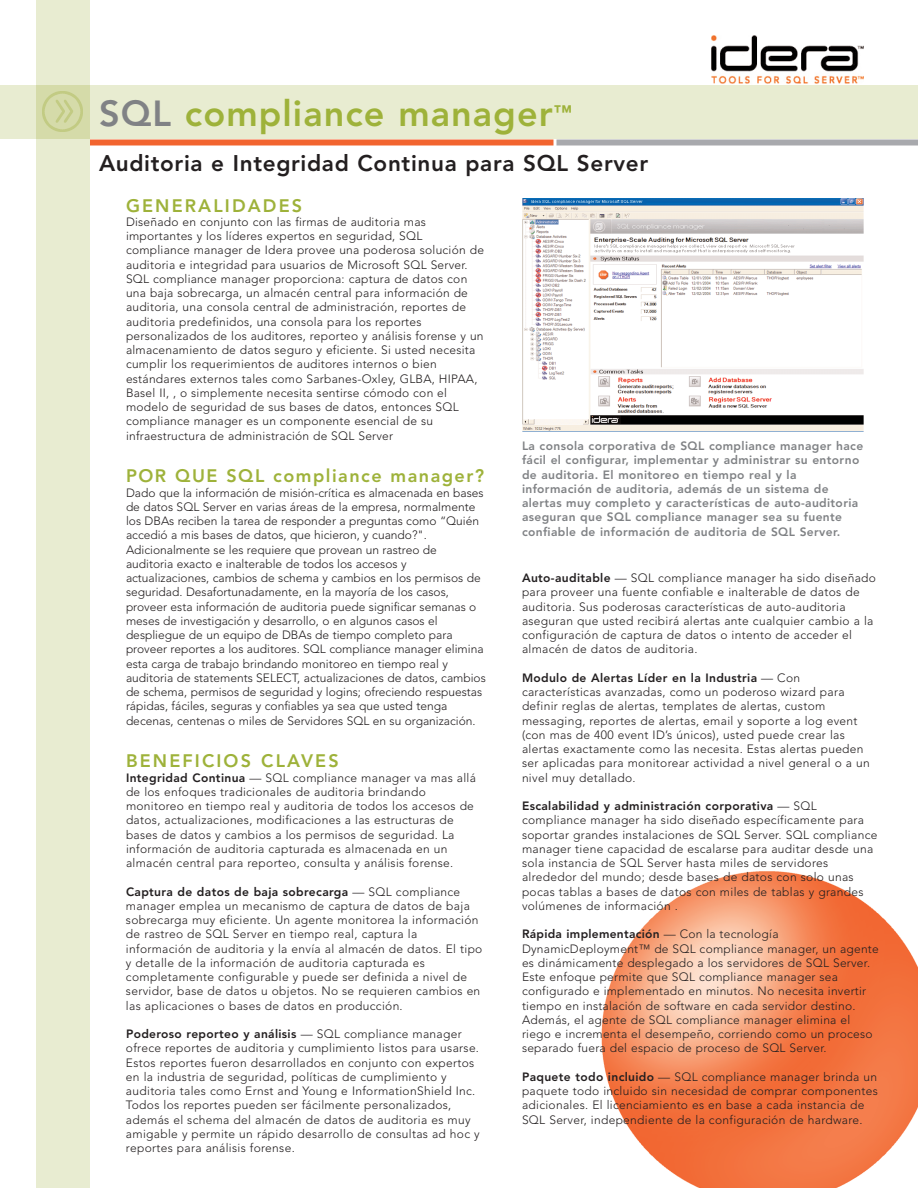
<style>
.page{position:relative;width:918px;height:1188px;background:#fff}
.page>*{position:absolute;margin:0;border:0;box-sizing:border-box;transform-origin:0 0}
.t1{font:800 36px "Avenir";letter-spacing:.03em;color:#9eb23a}
.t2{font:800 22.5px "Avenir";letter-spacing:.03em;color:#231f20}
.t3{font:800 18px "Avenir";letter-spacing:.12em;color:#9eb23a}
.t4{font:800 18px "Avenir";letter-spacing:.085em;color:#9eb23a}
.t5{font:300 12px/14.2px "Avenir";letter-spacing:.025em;color:#231f20}
.t6{font:300 12px/14.2px "Avenir";color:#231f20}
.t7{font:800 12px/14.2px "Avenir";letter-spacing:.03em;color:#808285}
.s1{color:#808285}
.s2{font-weight:800}
</style>
<div class="page">
<img style="left:711px;top:36px;width:152px;height:48px">
<img style="left:601px;top:871px;width:317px;height:317px">
<img style="left:522px;top:198px;width:342px;height:234px">
<div style="left:36px;top:0;width:54px;height:1188px;background:#e8ecd1"></div>
<div style="left:0;top:86px;width:918px;height:54px;background:#e8ecd1"></div>
<div style="left:36px;top:86px;width:54px;height:54px;background:#d5dba9"></div>
<img style="left:42px;top:91px;width:40px;height:41px">
<div style="left:90px;top:140px;width:464px;height:6px;background:#f2642f"></div>
<div style="left:556px;top:140px;width:362px;height:6px;background:#a8a9ad"></div>
<h1 class="t1" style="left:99px;top:99px;width:474px"><span class="s1">SQL</span> compliance manager<sup>™</sup></h1>
<h2 class="t2" style="left:99px;top:154px;width:551px">Auditoria e Integridad Continua para SQL Server</h2>
<h3 class="t3" style="left:126px;top:198px;width:178px">GENERALIDADES</h3>
<p class="t5" style="left:126px;top:216px;width:360px">Diseñado en conjunto con las firmas de auditoria mas importantes y los líderes expertos en seguridad, SQL compliance manager de Idera provee una poderosa solución de auditoria e integridad para usuarios de Microsoft SQL Server.<br>SQL compliance manager proporciona: captura de datos con una baja sobrecarga, un almacén central para información de auditoria, una consola central de administración, reportes de auditoria predefinidos, una consola para los reportes personalizados de los auditores, reporteo y análisis forense y un almacenamiento de datos seguro y eficiente. Si usted necesita cumplir los requerimientos de auditores internos o bien estándares externos tales como Sarbanes-Oxley, GLBA, HIPAA, Basel II, , o simplemente necesita sentirse cómodo con el modelo de seguridad de sus bases de datos, entonces SQL compliance manager es un componente esencial de su infraestructura de administración de SQL Server</p>
<h3 class="t4" style="left:126px;top:469px;width:360px">POR QUE SQL compliance manager?</h3>
<p class="t6" style="left:126px;top:486px;width:361px">Dado que la información de misión-crítica es almacenada en bases de datos SQL Server en varias áreas de la empresa, normalmente los DBAs reciben la tarea de responder a preguntas como “Quién accedió a mis bases de datos, que hicieron, y cuando?".<br>Adicionalmente se les requiere que provean un rastreo de auditoria exacto e inalterable de todos los accesos y actualizaciones, cambios de schema y cambios en los permisos de seguridad. Desafortunadamente, en la mayoría de los casos, proveer esta información de auditoria puede significar semanas o meses de investigación y desarrollo, o en algunos casos el despliegue de un equipo de DBAs de tiempo completo para proveer reportes a los auditores. SQL compliance manager elimina esta carga de trabajo brindando monitoreo en tiempo real y auditoria de statements SELECT, actualizaciones de datos, cambios de schema, permisos de seguridad y logins; ofreciendo respuestas rápidas, fáciles, seguras y confiables ya sea que usted tenga decenas, centenas o miles de Servidores SQL en su organización.</p>
<h3 class="t3" style="left:126px;top:754px;width:214px">BENEFICIOS CLAVES</h3>
<p class="t5" style="left:126px;top:771px;width:352px"><span class="s2">Integridad Continua</span> — SQL compliance manager va mas allá de los enfoques tradicionales de auditoria brindando monitoreo en tiempo real y auditoria de todos los accesos de datos, actualizaciones, modificaciones a las estructuras de bases de datos y cambios a los permisos de seguridad. La información de auditoria capturada es almacenada en un almacén central para reporteo, consulta y análisis forense.</p>
<p class="t5" style="left:126px;top:885px;width:358px"><span class="s2">Captura de datos de baja sobrecarga</span> — SQL compliance manager emplea un mecanismo de captura de datos de baja sobrecarga muy eficiente. Un agente monitorea la información de rastreo de SQL Server en tiempo real, captura la información de auditoria y la envía al almacén de datos. El tipo y detalle de la información de auditoria capturada es completamente configurable y puede ser definida a nivel de servidor, base de datos u objetos. No se requieren cambios en las aplicaciones o bases de datos en producción.</p>
<p class="t5" style="left:126px;top:1028px;width:355px"><span class="s2">Poderoso reporteo y análisis</span> — SQL compliance manager ofrece reportes de auditoria y cumplimiento listos para usarse.<br>Estos reportes fueron desarrollados en conjunto con expertos en la industria de seguridad, políticas de cumplimiento y auditoria tales como Ernst and Young e InformationShield Inc.<br>Todos los reportes pueden ser fácilmente personalizados, además el schema del almacén de datos de auditoria es muy amigable y permite un rápido desarrollo de consultas ad hoc y reportes para análisis forense.</p>
<p class="t7" style="left:522px;top:440px;width:343px">La consola corporativa de SQL compliance manager hace fácil el configurar, implementar y administrar su entorno de auditoria. El monitoreo en tiempo real y la información de auditoria, además de un sistema de alertas muy completo y características de auto-auditoria aseguran que SQL compliance manager sea su fuente confiable de información de auditoria de SQL Server.</p>
<p class="t5" style="left:522px;top:572px;width:356px"><span class="s2">Auto-auditable</span> — SQL compliance manager ha sido diseñado para proveer una fuente confiable e inalterable de datos de auditoria. Sus poderosas características de auto-auditoria aseguran que usted recibirá alertas ante cualquier cambio a la configuración de captura de datos o intento de acceder el almacén de datos de auditoria.</p>
<p class="t5" style="left:522px;top:672px;width:349px"><span class="s2">Modulo de Alertas Líder en la Industria</span> — Con características avanzadas, como un poderoso wizard para definir reglas de alertas, templates de alertas, custom messaging, reportes de alertas, email y soporte a log event (con mas de 400 event ID’s únicos), usted puede crear las alertas exactamente como las necesita. Estas alertas pueden ser aplicadas para monitorear actividad a nivel general o a un nivel muy detallado.</p>
<p class="t5" style="left:522px;top:800px;width:357px"><span class="s2">Escalabilidad y administración corporativa</span> — SQL compliance manager ha sido diseñado específicamente para soportar grandes instalaciones de SQL Server. SQL compliance manager tiene capacidad de escalarse para auditar desde una sola instancia de SQL Server hasta miles de servidores alrededor del mundo; desde bases de datos con solo unas pocas tablas a bases de datos con miles de tablas y grandes volúmenes de información .</p>
<p class="t5" style="left:522px;top:928px;width:358px"><span class="s2">Rápida implementación</span> — Con la tecnología DynamicDeployment™ de SQL compliance manager, un agente es dinámicamente desplegado a los servidores de SQL Server.<br>Este enfoque permite que SQL compliance manager sea configurado e implementado en minutos. No necesita invertir tiempo en instalación de software en cada servidor destino.<br>Además, el agente de SQL compliance manager elimina el riego e incrementa el desempeño, corriendo como un proceso separado fuera del espacio de proceso de SQL Server.</p>
<p class="t5" style="left:522px;top:1071px;width:357px"><span class="s2">Paquete todo incluido</span> — SQL compliance manager brinda un paquete todo incluido sin necesidad de comprar componentes adicionales. El licenciamiento es en base a cada instancia de SQL Server, independiente de la configuración de hardware.</p>
</div>
